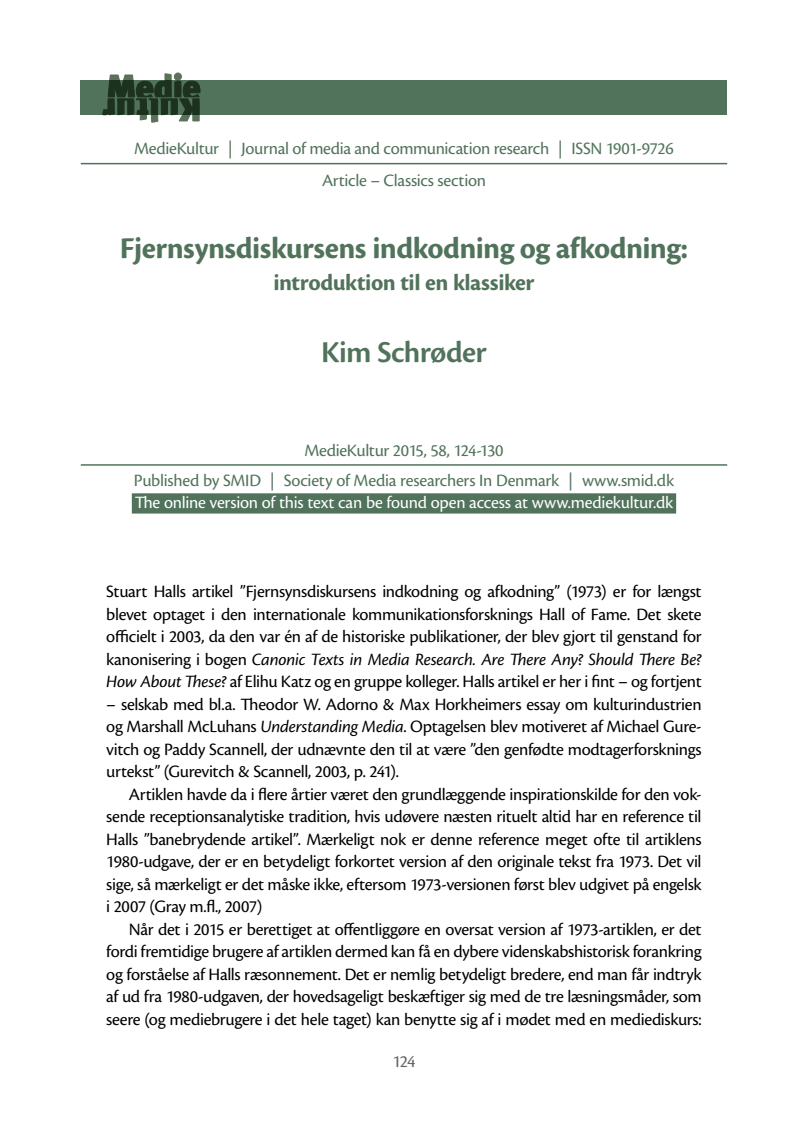
<style>
.page{position:relative;width:808px;height:1127px;background:#fff}
.page>*{position:absolute;margin:0;border:0;box-sizing:border-box;transform-origin:0 0}
.t1{font:700 31.5px "Cronos Pro";letter-spacing:-.02em;color:#51735b}
.t2{font:600 31.5px "Cronos Pro";letter-spacing:-.02em;color:#51735b}
.t3{font:700 24px "Cronos Pro";letter-spacing:-.015em;color:#51735b}
.t4{font:18px/22.5px "Cronos Pro";letter-spacing:-.02em;color:#000;text-align:justify}
.t5{font:18px/31.2px "Cronos Pro";letter-spacing:-.015em;color:#51735b;text-align:center}
.t6{font:18px "Cronos Pro";letter-spacing:-.015em;color:#fff}
.t7{font:18px "Cronos Pro";color:#636363}
.s1{font-style:italic}
</style>
<div class="page">
<hr style="left:81px;top:163px;width:646px;height:1px;background:#51735b">
<hr style="left:81px;top:464px;width:646px;height:2px;background:#51735b">
<div style="left:132px;top:493px;width:544px;height:20px;background:#51735b"></div>
<div style="left:81px;top:81px;width:646px;height:34px;background:#51735b"></div>
<svg style="left:102px;top:73px;width:98px;height:49px"></svg>
<p class="t5" style="left:134px;top:133px;width:541px">MedieKultur | Journal of media and communication research | ISSN 1901-9726<br>Article – Classics section</p>
<h1 class="t1" style="left:120px;top:230px;width:569px">Fjernsynsdiskursens indkodning og afkodning:</h1>
<h2 class="t3" style="left:273px;top:268px;width:263px">introduktion til en klassiker</h2>
<h1 class="t2" style="left:321px;top:334px;width:167px">Kim Schrøder</h1>
<p class="t5" style="left:304px;top:434px;width:201px">MedieKultur 2015, 58, 124-130</p>
<p class="t5" style="left:134px;top:464px;width:542px">Published by SMID | Society of Media researchers In Denmark | www.smid.dk</p>
<p class="t6" style="left:135px;top:492px;width:540px">The online version of this text can be found open access at www.mediekultur.dk</p>
<p class="t4" style="left:106px;top:580px;width:597px">Stuart Halls artikel ”Fjernsynsdiskursens indkodning og afkodning” (1973) er for længst blevet optaget i den internationale kommunikationsforsknings Hall of Fame. Det skete officielt i 2003, da den var én af de historiske publikationer, der blev gjort til genstand for kanonisering i bogen <span class="s1">Canonic Texts in Media Research. Are There Any? Should There Be?<br>How About These?</span> af Elihu Katz og en gruppe kolleger. Halls artikel er her i fint – og fortjent</p>
<p class="t4" style="left:106px;top:693px;width:597px">– selskab med bl.a. Theodor W. Adorno &amp; Max Horkheimers essay om kulturindustrien og Marshall McLuhans <span class="s1">Understanding Media</span>. Optagelsen blev motiveret af Michael Gure&shy;vitch og Paddy Scannell, der udnævnte den til at være ”den genfødte modtagerforsknings urtekst” (Gurevitch &amp; Scannell, 2003, p. 241).</p>
<p class="t4" style="left:106px;top:783px;width:597px;text-indent:23px">Artiklen havde da i flere årtier været den grundlæggende inspirationskilde for den vok&shy;sende receptionsanalytiske tradition, hvis udøvere næsten rituelt altid har en reference til Halls ”banebrydende artikel”. Mærkeligt nok er denne reference meget ofte til artiklens 1980-udgave, der er en betydeligt forkortet version af den originale tekst fra 1973. Det vil sige, så mærkeligt er det måske ikke, eftersom 1973-versionen først blev udgivet på engelsk i 2007 (Gray m.fl., 2007)</p>
<p class="t4" style="left:106px;top:918px;width:597px;text-indent:23px">Når det i 2015 er berettiget at offentliggøre en oversat version af 1973-artiklen, er det fordi fremtidige brugere af artiklen dermed kan få en dybere videnskabshistorisk forankring og forståelse af Halls ræsonnement. Det er nemlig betydeligt bredere, end man får indtryk af ud fra 1980-udgaven, der hovedsageligt beskæftiger sig med de tre læsningsmåder, som seere (og mediebrugere i det hele taget) kan benytte sig af i mødet med en mediediskurs:</p>
<p class="t7" style="left:393px;top:1051px;width:24px">124</p>
</div>
